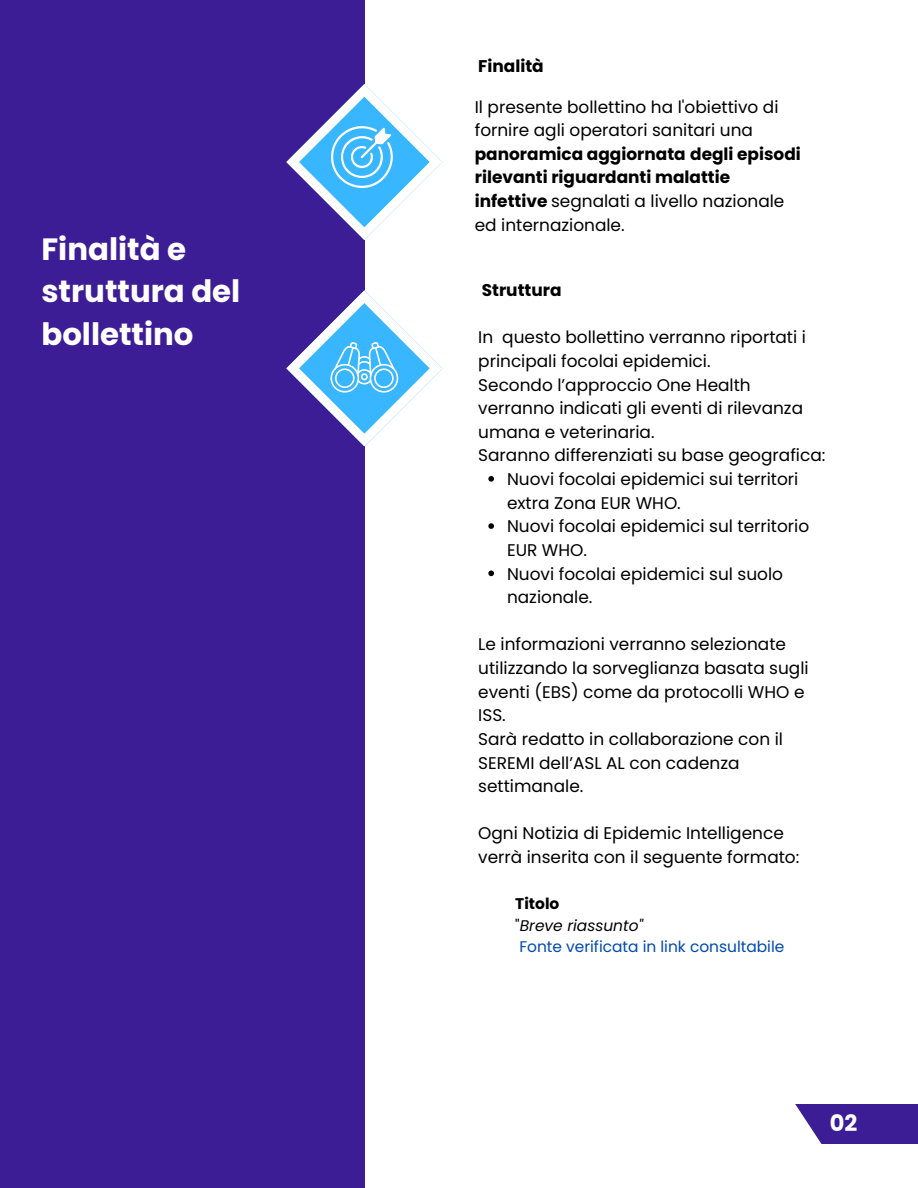
<style>
.page{position:relative;width:918px;height:1188px;background:#fff}
.page>*{position:absolute;margin:0;border:0;box-sizing:border-box;transform-origin:0 0}
.t1{font:700 30.75px/42.8px "Poppins";color:#fff}
.t2{font:700 22.5px "Poppins";color:#fff}
.t3{font:16.95px/23.7px "Poppins";color:#000}
.t4{font:700 16.95px "Poppins";color:#000}
.t5{font:15.45px "Poppins";color:#004aad}
.t6{font:italic 15.45px "Poppins";color:#000}
.t7{font:700 15.45px "Poppins";color:#000}
.s1{font-weight:700}
.s2{font-style:normal}
</style>
<div class="page">
<div style="left:0;top:0;width:364px;height:1188px;background:#3d1d96"></div>
<svg style="left:286px;top:84px;width:156px;height:156px"></svg>
<svg style="left:286px;top:290px;width:156px;height:156px"></svg>
<svg style="left:795px;top:1104px;width:123px;height:39px;background:#5134a1"></svg>
<svg style="left:488px;top:476px;width:6px;height:6px"></svg>
<svg style="left:488px;top:523px;width:6px;height:6px"></svg>
<svg style="left:488px;top:571px;width:6px;height:5px"></svg>
<p class="t1" style="left:41px;top:228px;width:200px">Finalità e struttura del bollettino</p>
<p class="t4" style="left:478px;top:54px;width:67px">Finalità</p>
<p class="t3" style="left:475px;top:95px;width:328px">Il presente bollettino ha l'obiettivo di fornire agli operatori sanitari una <span class="s1">panoramica aggiornata degli episodi rilevanti riguardanti malattie infettive</span> segnalati a livello nazionale ed internazionale.</p>
<p class="t4" style="left:482px;top:278px;width:81px">Struttura</p>
<p class="t3" style="left:478px;top:325px;width:329px">In questo bollettino verranno riportati i principali focolai epidemici.</p>
<p class="t3" style="left:478px;top:373px;width:326px">Secondo l’approccio One Health verranno indicati gli eventi di rilevanza umana e veterinaria.</p>
<p class="t3" style="left:478px;top:444px;width:349px">Saranno differenziati su base geografica:</p>
<p class="t3" style="left:507px;top:467px;width:293px">Nuovi focolai epidemici sui territori extra Zona EUR WHO.</p>
<p class="t3" style="left:507px;top:514px;width:304px">Nuovi focolai epidemici sul territorio<br>EUR WHO.</p>
<p class="t3" style="left:507px;top:562px;width:278px">Nuovi focolai epidemici sul suolo nazionale.</p>
<p class="t3" style="left:478px;top:633px;width:332px">Le informazioni verranno selezionate utilizzando la sorveglianza basata sugli eventi (EBS) come da protocolli WHO e<br>ISS.</p>
<p class="t3" style="left:478px;top:727px;width:306px">Sarà redatto in collaborazione con il<br>SEREMI dell’ASL AL con cadenza settimanale.</p>
<p class="t3" style="left:478px;top:822px;width:323px">Ogni Notizia di Epidemic Intelligence verrà inserita con il seguente formato:</p>
<p class="t7" style="left:515px;top:893px;width:46px">Titolo</p>
<p class="t6" style="left:515px;top:914px;width:129px"><span class="s2">"</span>Breve riassunto"</p>
<p class="t5" style="left:519px;top:936px;width:267px">Fonte verificata in link consultabile</p>
<p class="t2" style="left:830px;top:1107px;width:29px">02</p>
</div>
